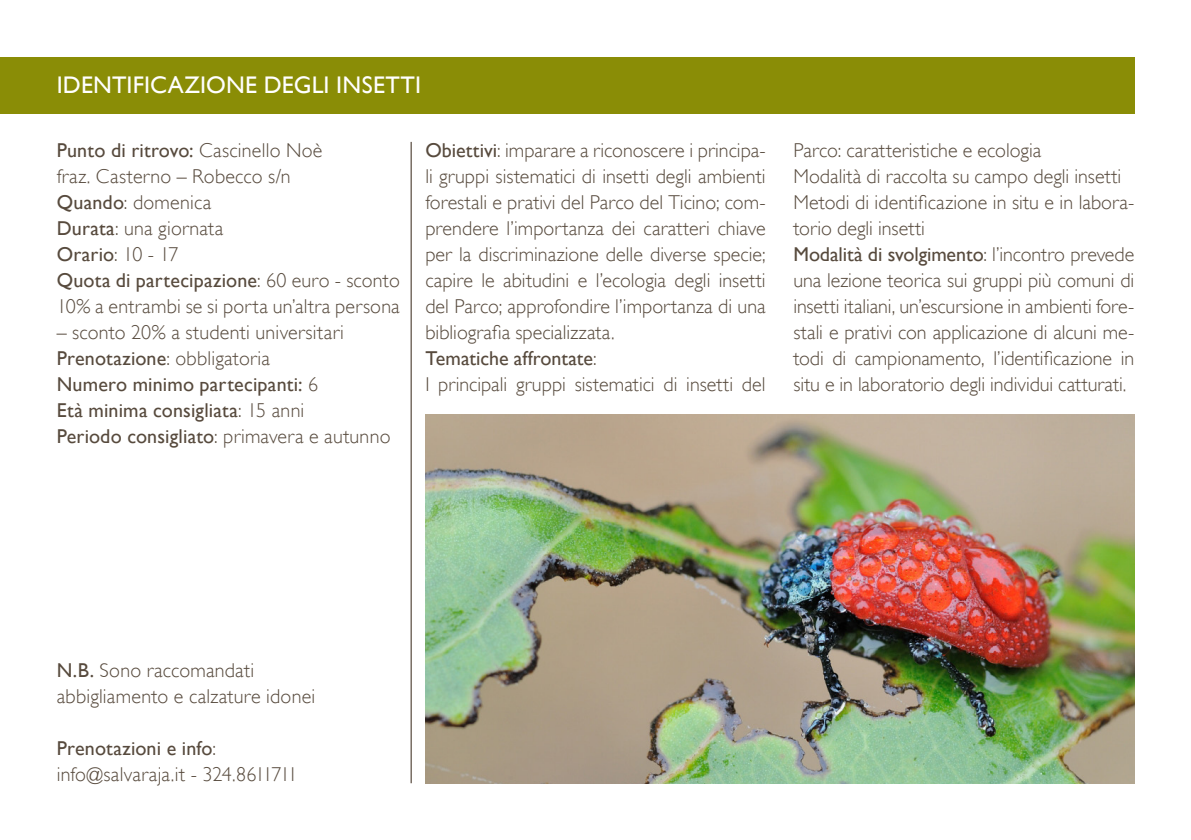
<style>
.page{position:relative;width:1191px;height:840px;background:#fff}
.page>*{position:absolute;margin:0;border:0;box-sizing:border-box;transform-origin:0 0}
.t1{font:24px "Gill Sans";letter-spacing:.01em;color:#fff}
.t2{font:300 20px/26px "Gill Sans";letter-spacing:.005em;color:#574a3d}
.t3{font:20px "Gill Sans";letter-spacing:.01em;color:#574a3d}
.s1{font-weight:300}
.s2{font-weight:400}
</style>
<div class="page">
<div style="left:0;top:57px;width:1134px;height:56px;background:#8a8d06"></div>
<img style="left:425px;top:414px;width:709px;height:368px">
<hr style="left:410px;top:142px;width:2px;height:640px;background:#574a3d">
<p class="t1" style="left:57px;top:71px;width:366px">IDENTIFICAZIONE DEGLI INSETTI</p>
<p class="t3" style="left:57px;top:138px;width:267px">Punto di ritrovo: <span class="s1">Cascinello Noè</span></p>
<p class="t2" style="left:57px;top:162px;width:235px">fraz. Casterno – Robecco s/n</p>
<p class="t2" style="left:57px;top:188px;width:156px"><span class="s2">Quando</span>: domenica</p>
<p class="t2" style="left:57px;top:214px;width:168px"><span class="s2">Durata</span>: una giornata</p>
<p class="t3" style="left:57px;top:242px;width:123px">Orario<span class="s1">: 10 - 17</span></p>
<p class="t2" style="left:57px;top:266px;width:345px"><span class="s2">Quota di partecipazione</span>: 60 euro - sconto<br>10% a entrambi se si porta un’altra persona</p>
<p class="t2" style="left:57px;top:318px;width:288px">– sconto 20% a studenti universitari</p>
<p class="t2" style="left:57px;top:344px;width:215px"><span class="s2">Prenotazione</span>: obbligatoria</p>
<p class="t3" style="left:57px;top:372px;width:263px">Numero minimo partecipanti: <span class="s1">6</span></p>
<p class="t3" style="left:57px;top:398px;width:249px">Età minima consigliata<span class="s1">: 15 anni</span></p>
<p class="t3" style="left:57px;top:424px;width:335px">Periodo consigliato<span class="s1">: primavera e autunno</span></p>
<p class="t2" style="left:425px;top:136px;width:342px;text-align:justify"><span class="s2">Obiettivi</span>: imparare a riconoscere i principa&shy;li gruppi sistematici di insetti degli ambienti forestali e prativi del Parco del Ticino; com&shy;prendere l’importanza dei caratteri chiave per la discriminazione delle diverse specie; capire le abitudini e l’ecologia degli insetti del Parco; approfondire l’importanza di una bibliografia specializzata.</p>
<p class="t3" style="left:425px;top:346px;width:173px">Tematiche affrontate<span class="s1">:</span></p>
<p class="t2" style="left:425px;top:370px;width:342px">I principali gruppi sistematici di insetti del</p>
<p class="t2" style="left:793px;top:136px;width:249px">Parco: caratteristiche e ecologia</p>
<p class="t2" style="left:793px;top:162px;width:329px">Modalità di raccolta su campo degli insetti</p>
<p class="t2" style="left:793px;top:188px;width:342px">Metodi di identificazione in situ e in labora&shy;torio degli insetti</p>
<p class="t2" style="left:793px;top:240px;width:342px;text-align:justify"><span class="s2">Modalità di svolgimento</span>: l’incontro prevede una lezione teorica sui gruppi più comuni di insetti italiani, un’escursione in ambienti fore&shy;stali e prativi con applicazione di alcuni me&shy;todi di campionamento, l’identificazione in situ e in laboratorio degli individui catturati.</p>
<p class="t2" style="left:57px;top:656px;width:199px"><span class="s2">N.B.</span> Sono raccomandati</p>
<p class="t2" style="left:57px;top:682px;width:260px">abbigliamento e calzature idonei</p>
<p class="t3" style="left:57px;top:736px;width:161px">Prenotazioni e info<span class="s1">:</span></p>
<p class="t2" style="left:57px;top:760px;width:243px">info@salvaraja.it - 324.8611711</p>
</div>
